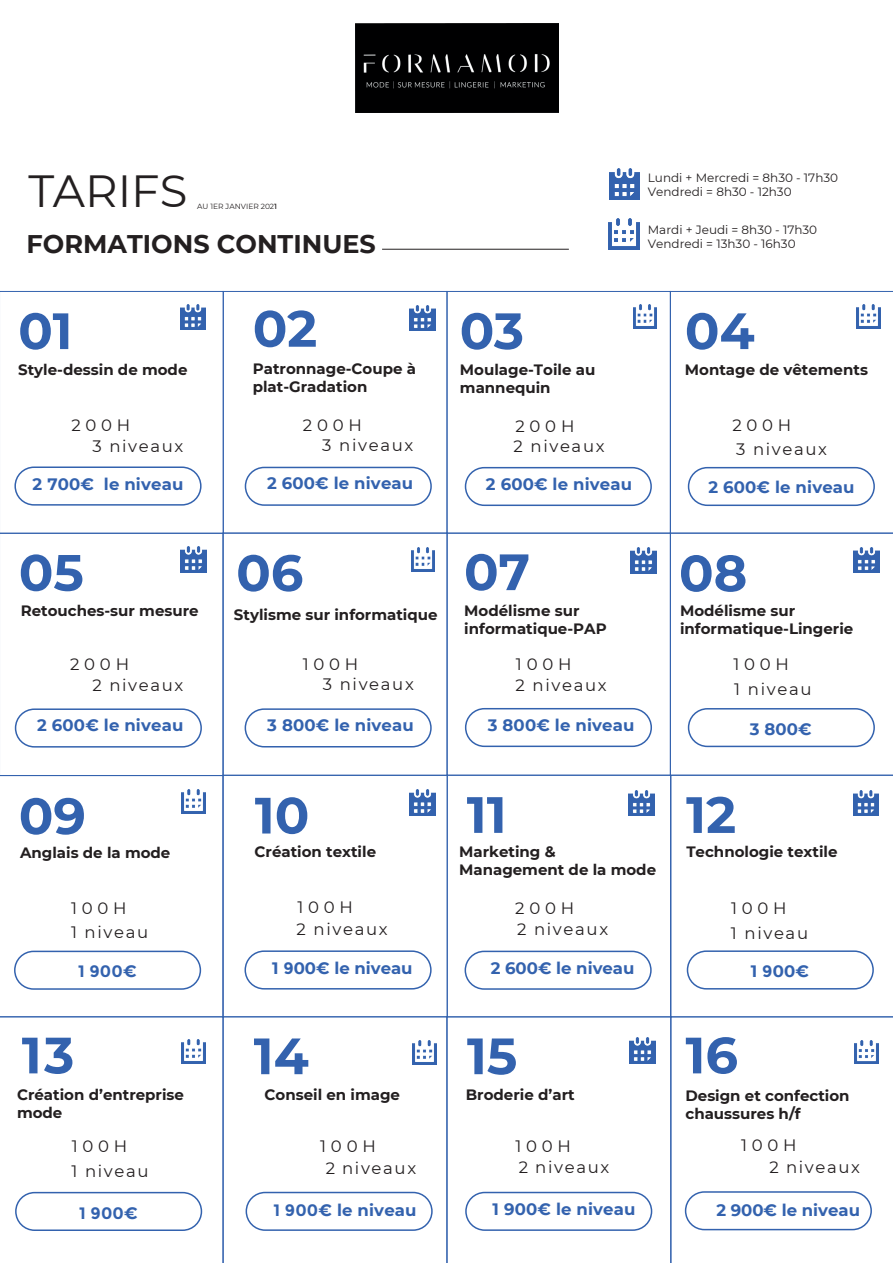
<style>
.page{position:relative;width:893px;height:1263px;background:#fff}
.page>*{position:absolute;margin:0;border:0;box-sizing:border-box;transform-origin:0 0}
.t1{font:700 51px "Montserrat";color:#3362ae}
.t2{font:45px "Montserrat";color:#231f20}
.t3{font:700 25.5px "Montserrat";color:#231f20}
.t4{font:16.5px/19.8px "Montserrat";letter-spacing:.1em;color:#231f20}
.t5{font:700 16.5px "Montserrat";letter-spacing:.01em;color:#3362ae}
.t6{font:700 15px/18px "Montserrat";color:#231f20}
.t7{font:12px/14.2px "Montserrat";color:#231f20}
.t8{font:7.5px "Montserrat";color:#231f20}
.s1{font-style:inherit}
</style>
<div class="page">
<img style="left:356px;top:23px;width:202px;height:90px">
<hr style="left:382px;top:249px;width:187px;height:1px;background:#231f20">
<div style="left:14px;top:466px;width:188px;height:40px;border:2px solid #3362ae;border-radius:19px"></div>
<div style="left:0;top:291px;width:224px;height:243px;border:1px solid #3362ae"></div>
<div style="left:223px;top:291px;width:224px;height:242px;border:1px solid #3362ae"></div>
<div style="left:245px;top:467px;width:187px;height:39px;border:2px solid #3362ae;border-radius:19px"></div>
<div style="left:447px;top:291px;width:224px;height:242px;border:1px solid #3362ae"></div>
<div style="left:465px;top:467px;width:187px;height:39px;border:2px solid #3362ae;border-radius:19px"></div>
<svg style="left:670px;top:291px;width:223px;height:242px"></svg>
<div style="left:0;top:533px;width:224px;height:243px;border:1px solid #3362ae"></div>
<div style="left:15px;top:708px;width:187px;height:39px;border:2px solid #3362ae;border-radius:19px"></div>
<div style="left:222px;top:533px;width:225px;height:243px;border:1px solid #3362ae"></div>
<div style="left:245px;top:708px;width:187px;height:39px;border:2px solid #3362ae;border-radius:19px"></div>
<div style="left:465px;top:708px;width:187px;height:39px;border:2px solid #3362ae;border-radius:19px"></div>
<div style="left:447px;top:533px;width:224px;height:243px;border:1px solid #3362ae"></div>
<svg style="left:670px;top:533px;width:223px;height:242px"></svg>
<div style="left:688px;top:708px;width:187px;height:39px;border:2px solid #3362ae;border-radius:19px"></div>
<svg style="left:0;top:775px;width:222px;height:215px"></svg>
<div style="left:14px;top:951px;width:187px;height:39px;border:2px solid #3362ae;border-radius:19px"></div>
<div style="left:222px;top:775px;width:226px;height:242px;border:1px solid #3362ae"></div>
<div style="left:244px;top:950px;width:188px;height:39px;border:2px solid #3362ae;border-radius:19px"></div>
<div style="left:447px;top:775px;width:224px;height:242px;border:1px solid #3362ae"></div>
<div style="left:465px;top:951px;width:187px;height:39px;border:2px solid #3362ae;border-radius:19px"></div>
<svg style="left:671px;top:775px;width:222px;height:241px"></svg>
<div style="left:687px;top:950px;width:187px;height:39px;border:2px solid #3362ae;border-radius:19px"></div>
<svg style="left:223px;top:1016px;width:223px;height:247px"></svg>
<div style="left:246px;top:1192px;width:187px;height:39px;border:2px solid #3362ae;border-radius:19px"></div>
<img style="left:180px;top:304px;width:26px;height:26px">
<img style="left:410px;top:305px;width:25px;height:26px">
<img style="left:181px;top:547px;width:25px;height:25px">
<img style="left:631px;top:548px;width:25px;height:25px">
<img style="left:854px;top:547px;width:25px;height:26px">
<img style="left:410px;top:790px;width:25px;height:25px">
<img style="left:853px;top:790px;width:26px;height:26px">
<img style="left:629px;top:790px;width:25px;height:26px">
<img style="left:633px;top:305px;width:24px;height:24px">
<img style="left:857px;top:305px;width:24px;height:24px">
<img style="left:411px;top:547px;width:24px;height:24px">
<img style="left:181px;top:790px;width:24px;height:24px">
<img style="left:413px;top:1040px;width:24px;height:24px">
<svg style="left:0;top:1016px;width:223px;height:247px"></svg>
<svg style="left:671px;top:1016px;width:222px;height:247px"></svg>
<svg style="left:446px;top:1016px;width:225px;height:247px"></svg>
<div style="left:685px;top:1191px;width:187px;height:39px;border:2px solid #3362ae;border-radius:19px"></div>
<img style="left:854px;top:1040px;width:24px;height:24px">
<img style="left:609px;top:169px;width:31px;height:30px">
<img style="left:608px;top:218px;width:31px;height:31px">
<h2 class="t2" style="left:29px;top:160px;width:160px">TARIFS</h2>
<p class="t8" style="left:197px;top:202px;width:81px">AU 1ER JANVIER 202<span class="s1">1</span></p>
<h3 class="t3" style="left:27px;top:225px;width:351px">FORMATIONS CONTINUES</h3>
<h1 class="t1" style="left:18px;top:294px;width:56px">01</h1>
<p class="t6" style="left:18px;top:360px;width:171px">Style-dessin de mode</p>
<p class="t4" style="left:92px;top:413px;width:92px;line-height:21.1px;text-indent:-21px">200H<br>3 niveaux</p>
<p class="t5" style="left:33px;top:472px;width:152px">2 700€ le niveau</p>
<h1 class="t1" style="left:19px;top:536px;width:66px">05</h1>
<p class="t6" style="left:21px;top:601px;width:179px">Retouches-sur mesure</p>
<p class="t4" style="left:92px;top:653px;width:93px;line-height:20.5px;text-indent:-22px">200H<br>2 niveaux</p>
<p class="t5" style="left:37px;top:714px;width:148px">2 600€ le niveau</p>
<h1 class="t1" style="left:253px;top:292px;width:66px">02</h1>
<p class="t6" style="left:253px;top:359px;width:165px">Patronnage-Coupe à plat-Gradation</p>
<p class="t4" style="left:322px;top:414px;width:92px;text-indent:-19px">200H<br>3 niveaux</p>
<p class="t5" style="left:267px;top:471px;width:148px">2 600€ le niveau</p>
<h1 class="t1" style="left:236px;top:536px;width:69px">06</h1>
<p class="t6" style="left:234px;top:605px;width:205px">Stylisme sur informatique</p>
<p class="t4" style="left:323px;top:654px;width:92px;text-indent:-20px">100H<br>3 niveaux</p>
<p class="t5" style="left:267px;top:714px;width:148px">3 800€ le niveau</p>
<p class="t7" style="left:648px;top:170px;width:192px">Lundi + Mercredi = 8h30 - 17h30<br>Vendredi = 8h30 - 12h30</p>
<p class="t7" style="left:648px;top:222px;width:171px">Mardi + Jeudi = 8h30 - 17h30<br>Vendredi = 13h30 - 16h30</p>
<h1 class="t1" style="left:460px;top:294px;width:66px">03</h1>
<p class="t6" style="left:460px;top:360px;width:137px">Moulage-Toile au mannequin</p>
<p class="t4" style="left:513px;top:416px;width:93px">200H<br>2 niveaux</p>
<p class="t5" style="left:486px;top:472px;width:148px">2 600€ le niveau</p>
<h1 class="t1" style="left:464px;top:535px;width:68px">07</h1>
<p class="t6" style="left:464px;top:601px;width:144px">Modélisme sur informatique-PAP</p>
<p class="t4" style="left:516px;top:653px;width:93px;line-height:20.7px">100H<br>2 niveaux</p>
<p class="t5" style="left:488px;top:714px;width:148px">3 800€ le niveau</p>
<h1 class="t1" style="left:685px;top:294px;width:71px">04</h1>
<p class="t6" style="left:685px;top:360px;width:185px">Montage de vêtements</p>
<p class="t4" style="left:732px;top:413px;width:96px;line-height:24.2px">200H<br>3 niveaux</p>
<p class="t5" style="left:708px;top:476px;width:148px">2 600€ le niveau</p>
<h1 class="t1" style="left:679px;top:536px;width:70px">08</h1>
<p class="t6" style="left:680px;top:601px;width:175px">Modélisme sur informatique-Lingerie</p>
<p class="t4" style="left:733px;top:654px;width:57px">100H</p>
<p class="t4" style="left:734px;top:679px;width:79px">1 niveau</p>
<p class="t5" style="left:750px;top:717px;width:64px">3 800€</p>
<h1 class="t1" style="left:19px;top:779px;width:69px">09</h1>
<p class="t6" style="left:20px;top:842px;width:152px">Anglais de la mode</p>
<p class="t4" style="left:71px;top:897px;width:57px">100H</p>
<p class="t4" style="left:71px;top:922px;width:79px">1 niveau</p>
<p class="t5" style="left:78px;top:962px;width:60px">1 900€</p>
<h1 class="t1" style="left:22px;top:1018px;width:54px">13</h1>
<p class="t6" style="left:17px;top:1084px;width:169px">Création d’entreprise mode</p>
<p class="t4" style="left:72px;top:1135px;width:57px">100H</p>
<p class="t4" style="left:71px;top:1160px;width:79px">1 niveau</p>
<p class="t5" style="left:79px;top:1203px;width:60px">1 900€</p>
<h1 class="t1" style="left:255px;top:779px;width:56px">10</h1>
<p class="t6" style="left:255px;top:842px;width:123px">Création textile</p>
<p class="t4" style="left:297px;top:896px;width:93px;line-height:21.6px">100H<br>2 niveaux</p>
<p class="t5" style="left:272px;top:956px;width:142px">1 900€ le niveau</p>
<h1 class="t1" style="left:254px;top:1019px;width:57px">14</h1>
<p class="t6" style="left:265px;top:1085px;width:137px">Conseil en image</p>
<p class="t4" style="left:326px;top:1135px;width:92px;line-height:21.5px;text-indent:-6px">100H<br>2 niveaux</p>
<p class="t5" style="left:274px;top:1200px;width:145px">1 900€ le niveau</p>
<h1 class="t1" style="left:467px;top:778px;width:41px">11</h1>
<p class="t6" style="left:459px;top:842px;width:199px">Marketing &amp;<br>Management de la mode</p>
<p class="t4" style="left:515px;top:897px;width:94px;line-height:20.9px">200H<br>2 niveaux</p>
<p class="t5" style="left:491px;top:956px;width:145px">2 600€ le niveau</p>
<h1 class="t1" style="left:467px;top:1019px;width:52px">15</h1>
<p class="t6" style="left:466px;top:1085px;width:110px">Broderie d’art</p>
<p class="t4" style="left:515px;top:1135px;width:95px;line-height:21px">100H<br>2 niveaux</p>
<p class="t5" style="left:493px;top:1197px;width:144px">1 900€ le niveau</p>
<h1 class="t1" style="left:686px;top:778px;width:52px">12</h1>
<p class="t6" style="left:686px;top:842px;width:153px">Technologie textile</p>
<p class="t4" style="left:731px;top:897px;width:57px">100H</p>
<p class="t4" style="left:731px;top:922px;width:79px">1 niveau</p>
<p class="t5" style="left:751px;top:959px;width:60px">1 900€</p>
<h1 class="t1" style="left:685px;top:1018px;width:54px">16</h1>
<p class="t6" style="left:685px;top:1086px;width:166px">Design et confection chaussures h/f</p>
<p class="t4" style="left:770px;top:1134px;width:92px;line-height:21.3px;text-indent:-29px">100H<br>2 niveaux</p>
<p class="t5" style="left:716px;top:1198px;width:145px">2 900€ le niveau</p>
</div>
